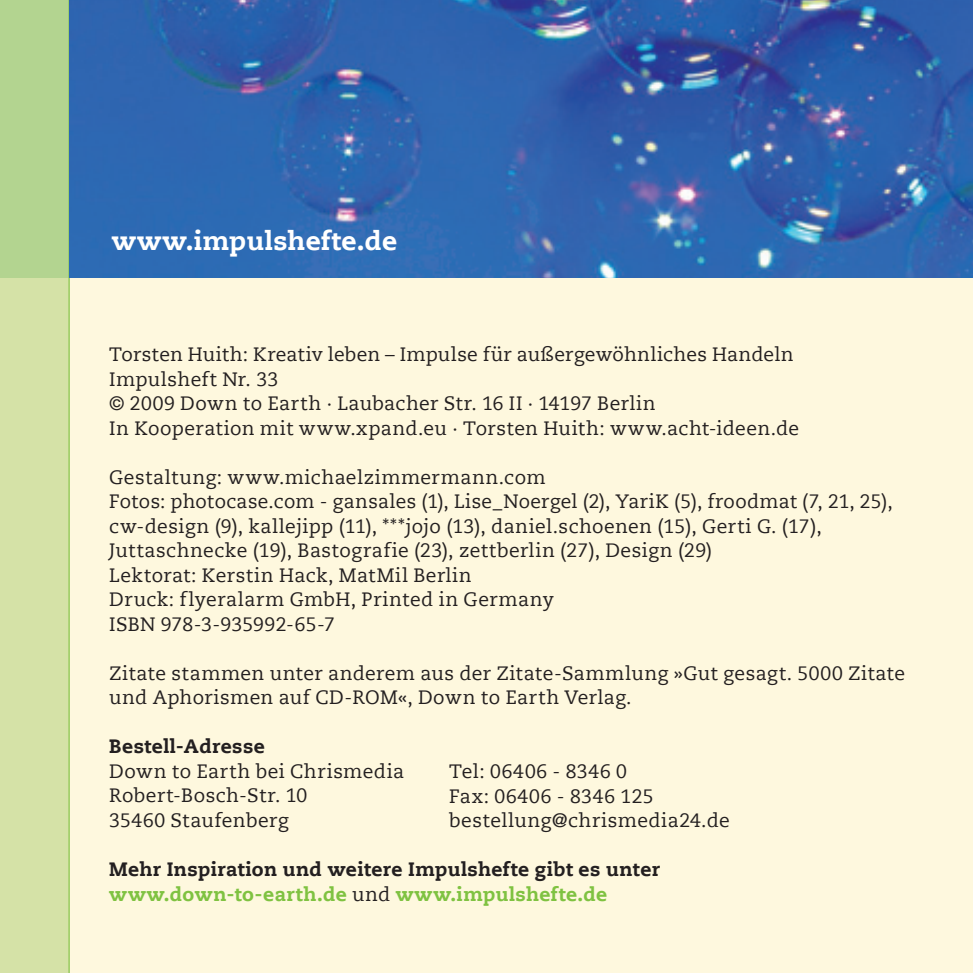
<style>
.page{position:relative;width:973px;height:973px;background:#fff}
.page>*{position:absolute;margin:0;border:0;box-sizing:border-box;transform-origin:0 0}
.t1{font:800 26.25px "Caecilia LT";letter-spacing:.015em;color:#fff}
.t2{font:19.25px/24.5px "Caecilia LT";letter-spacing:.02em;color:#231f20}
.t3{font:800 19.25px/24.5px "Caecilia LT";letter-spacing:.02em;color:#231f20}
.s1{color:#7fc241}
.s2{font-weight:400}
</style>
<div class="page">
<div style="left:0;top:0;width:972px;height:972px;background:#fef8de"></div>
<hr style="left:972px;top:0;width:1px;height:972px;background:#fef8de">
<svg style="left:0;top:0;width:68px;height:972px;background:#cbdda0"></svg>
<hr style="left:68px;top:0;width:2px;height:972px;background:#7fc241">
<hr style="left:972px;top:0;width:1px;height:278px;background:#d6e9c0">
<img style="left:69px;top:0;width:903px;height:278px">
<h1 class="t1" style="left:112px;top:225px;width:287px">www.impulshefte.de</h1>
<p class="t2" style="left:109px;top:342px;width:691px">Torsten Huith: Kreativ leben – Impulse für außergewöhnliches Handeln Impulsheft Nr. 33<br>© 2009 Down to Earth · Laubacher Str. 16 II · 14197 Berlin<br>In Kooperation mit www.xpand.eu · Torsten Huith: www.acht-ideen.de</p>
<p class="t2" style="left:109px;top:465px;width:784px">Gestaltung: www.michaelzimmermann.com<br>Fotos: photocase.com - gansales (1), Lise_Noergel (2), YariK (5), froodmat (7, 21, 25), cw-design (9), kallejipp (11), ***jojo (13), daniel.schoenen (15), Gerti G. (17), Juttaschnecke (19), Bastografie (23), zettberlin (27), Design (29)<br>Lektorat: Kerstin Hack, MatMil Berlin<br>Druck: flyeralarm GmbH, Printed in Germany<br>ISBN 978-3-935992-65-7</p>
<p class="t2" style="left:109px;top:661px;width:797px">Zitate stammen unter anderem aus der Zitate-Sammlung »Gut gesagt. 5000 Zitate und Aphorismen auf CD-ROM«, Down to Earth Verlag.</p>
<p class="t3" style="left:109px;top:734px;width:157px">Bestell-Adresse</p>
<p class="t2" style="left:109px;top:759px;width:296px">Down to Earth bei Chrismedia<br>Robert-Bosch-Str. 10<br>35460 Staufenberg</p>
<p class="t3" style="left:109px;top:856px;width:552px">Mehr Inspiration und weitere Impulshefte gibt es unter <span class="s1">www.down-to-earth.de</span> <span class="s2">und</span> <span class="s1">www.impulshefte.de</span></p>
<p class="t2" style="left:449px;top:759px;width:282px">Tel: 06406 - 8346 0<br>Fax: 06406 - 8346 125 bestellung@chrismedia24.de</p>
</div>
